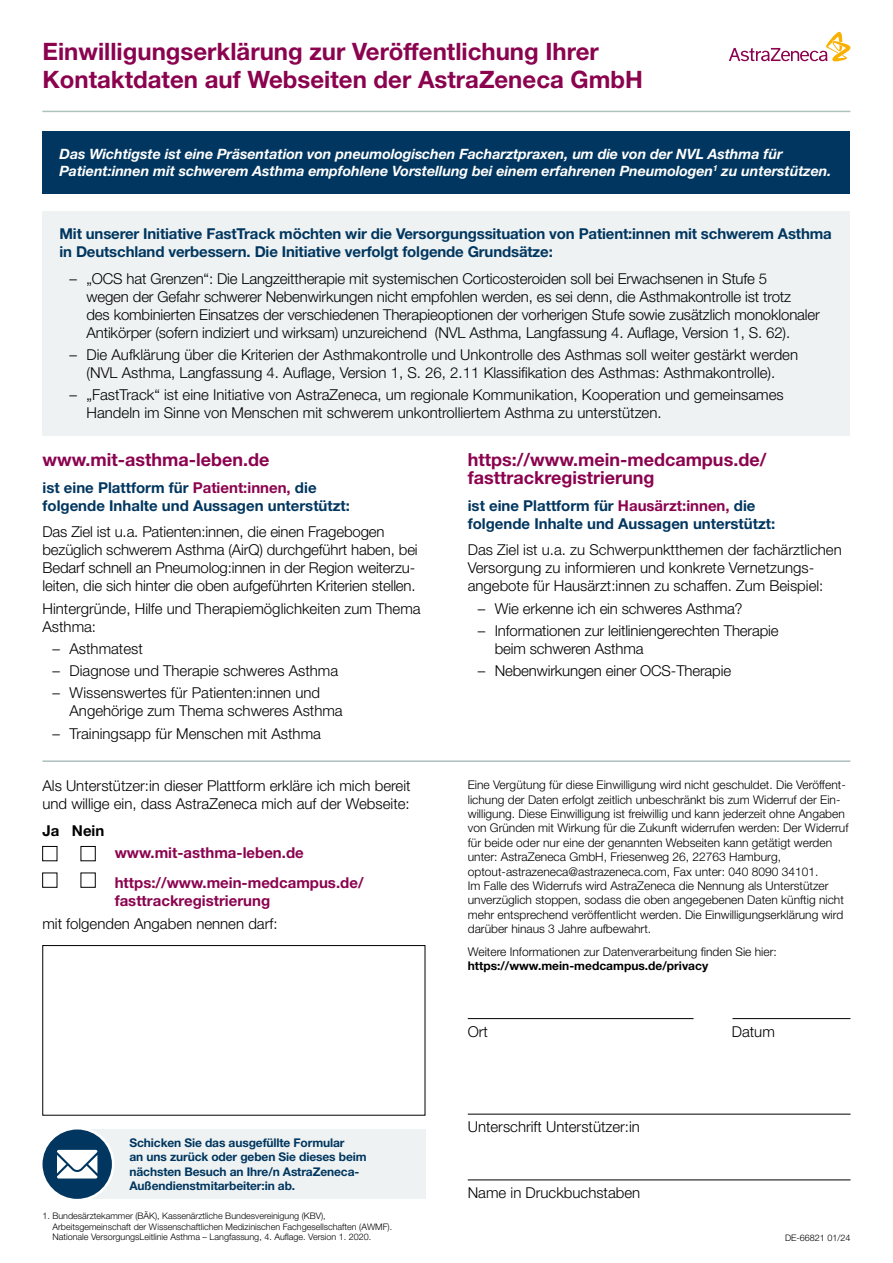
<style>
.page{position:relative;width:893px;height:1263px;background:#fff}
.page>*{position:absolute;margin:0;border:0;box-sizing:border-box;transform-origin:0 0}
.t1{font:700 24px/28.8px "Helvetica Neue LT Std";color:#8b034f}
.t2{font:700 18px/18px "Helvetica Neue LT Std";color:#8b034f}
.t3{font:300 15px/18px "Helvetica Neue LT Std";color:#000}
.t4{font:700 15px/18px "Helvetica Neue LT Std";letter-spacing:-.01em;color:#00365f}
.t5{font:700 15px/29.5px "Helvetica Neue LT Std";color:#8b034f}
.t6{font:700 15px "Helvetica Neue LT Std";color:#000}
.t7{font:italic 700 14.25px/17.1px "Helvetica Neue LT Std";letter-spacing:-.005em;color:#fff}
.t8{font:300 12px/14.4px "Helvetica Neue LT Std";color:#000}
.t9{font:700 12px/14.4px "Helvetica Neue LT Std";letter-spacing:-.01em;color:#00365f}
.t10{font:700 12px "Helvetica Neue LT Std";color:#000}
.t11{font:300 9px/10.8px "Helvetica Neue LT Std";color:#000}
.s1{color:#8b034f}
</style>
<div class="page">
<hr style="left:42px;top:111px;width:808px;height:1px;background:#adc1bd">
<hr style="left:42px;top:760px;width:808px;height:2px;background:#adc1bd">
<svg style="left:729px;top:32px;width:122px;height:30px"></svg>
<hr style="left:468px;top:1018px;width:226px;height:1px;background:#000">
<hr style="left:732px;top:1018px;width:118px;height:1px;background:#000">
<hr style="left:468px;top:1114px;width:382px;height:1px;background:#000">
<hr style="left:468px;top:1180px;width:382px;height:1px;background:#000">
<div style="left:42px;top:846px;width:15px;height:15px;border:1px solid #000"></div>
<div style="left:81px;top:846px;width:14px;height:15px;border:1px solid #000"></div>
<div style="left:85px;top:1129px;width:340px;height:70px;background:#eef2f2"></div>
<div style="left:41px;top:1128px;width:72px;height:72px;background:#00365f;border-radius:50%"></div>
<div style="left:40px;top:1127px;width:75px;height:74px;border:3px solid #fff;border-radius:50%"></div>
<svg style="left:57px;top:1150px;width:40px;height:28px"></svg>
<div style="left:43px;top:945px;width:382px;height:170px;border:1px solid #000"></div>
<div style="left:43px;top:132px;width:807px;height:62px;background:#00365f"></div>
<div style="left:43px;top:211px;width:807px;height:225px;background:#eef2f2"></div>
<h1 class="t1" style="left:43px;top:36px;width:602px">Einwilligungserklärung zur Veröffentlichung Ihrer<br>Kontaktdaten auf Webseiten der AstraZeneca GmbH</h1>
<p class="t7" style="left:60px;top:145px;width:773px">Das Wichtigste ist eine Präsentation von pneumologischen Facharztpraxen, um die von der NVL Asthma für<br>Patient:innen mit schwerem Asthma empfohlene Vorstellung bei einem erfahrenen Pneumologen<sup>1</sup> zu unterstützen.</p>
<p class="t4" style="left:60px;top:224px;width:774px">Mit unserer Initiative FastTrack möchten wir die Versorgungssituation von Patient:innen mit schwerem Asthma in Deutschland verbessern. Die Initiative verfolgt folgende Grundsätze:</p>
<p class="t3" style="left:87px;top:269px;width:735px;text-indent:-17px">– „OCS hat Grenzen“: Die Langzeittherapie mit systemischen Corticosteroiden soll bei Erwachsenen in Stufe 5<br>wegen der Gefahr schwerer Nebenwirkungen nicht empfohlen werden, es sei denn, die Asthmakontrolle ist trotz<br>des kombinierten Einsatzes der verschiedenen Therapieoptionen der vorherigen Stufe sowie zusätzlich monoklonaler Antikörper (sofern indiziert und wirksam) unzureichend (NVL Asthma, Langfassung 4. Auflage, Version 1, S. 62).</p>
<p class="t3" style="left:70px;top:345px;width:730px;text-align:center">– Die Aufklärung über die Kriterien der Asthmakontrolle und Unkontrolle des Asthmas soll weiter gestärkt werden (NVL Asthma, Langfassung 4. Auflage, Version 1, S. 26, 2.11 Klassifikation des Asthmas: Asthmakontrolle).</p>
<p class="t3" style="left:87px;top:385px;width:699px;text-indent:-17px">– „FastTrack“ ist eine Initiative von AstraZeneca, um regionale Kommunikation, Kooperation und gemeinsames<br>Handeln im Sinne von Menschen mit schwerem unkontrolliertem Asthma zu unterstützen.</p>
<p class="t2" style="left:43px;top:451px;width:228px">www.mit-asthma-leben.de</p>
<p class="t4" style="left:43px;top:478px;width:309px">ist eine Plattform für <span class="s1">Patient:innen,</span> die folgende Inhalte und Aussagen unterstützt:</p>
<p class="t3" style="left:43px;top:523px;width:377px">Das Ziel ist u.a. Patienten:innen, die einen Fragebogen bezüglich schwerem Asthma (AirQ) durchgeführt haben, bei Bedarf schnell an Pneumolog:innen in der Region weiterzu&shy;leiten, die sich hinter die oben aufgeführten Kriterien stellen.</p>
<p class="t3" style="left:43px;top:599px;width:380px">Hintergründe, Hilfe und Therapiemöglichkeiten zum Thema<br>Asthma:</p>
<p class="t3" style="left:53px;top:639px;width:92px">– Asthmatest</p>
<p class="t3" style="left:53px;top:661px;width:287px">– Diagnose und Therapie schweres Asthma</p>
<p class="t3" style="left:70px;top:684px;width:275px;text-indent:-17px">– Wissenswertes für Patienten:innen und<br>Angehörige zum Thema schweres Asthma</p>
<p class="t3" style="left:53px;top:724px;width:270px">– Trainingsapp für Menschen mit Asthma</p>
<p class="t3" style="left:42px;top:777px;width:370px">Als Unterstützer:in dieser Plattform erkläre ich mich bereit und willige ein, dass AstraZeneca mich auf der Webseite:</p>
<p class="t6" style="left:42px;top:821px;width:63px">Ja Nein</p>
<p class="t5" style="left:115px;top:837px;width:250px">www.mit-asthma-leben.de https://www.mein-medcampus.de/</p>
<p class="t5" style="left:115px;top:885px;width:157px">fasttrackregistrierung</p>
<p class="t3" style="left:42px;top:914px;width:237px">mit folgenden Angaben nennen darf:</p>
<p class="t9" style="left:130px;top:1135px;width:239px">Schicken Sie das ausgefüllte Formular<br>an uns zurück oder geben Sie dieses beim nächsten Besuch an Ihre/n AstraZeneca-Außendienstmitarbeiter:in ab.</p>
<p class="t11" style="left:52px;top:1210px;width:341px;text-indent:-10px">1. Bundesärztekammer (BÄK), Kassenärztliche Bundesvereinigung (KBV),<br>Arbeitsgemeinschaft der Wissenschaftlichen Medizinischen Fachgesellschaften (AWMF).<br>Nationale VersorgungsLeitlinie Asthma – Langfassung, 4. Auflage. Version 1. 2020.</p>
<p class="t2" style="left:468px;top:451px;width:300px">https://www.mein-medcampus.de/ fasttrackregistrierung</p>
<p class="t4" style="left:468px;top:496px;width:309px">ist eine Plattform für <span class="s1">Hausärzt:innen,</span> die folgende Inhalte und Aussagen unterstützt:</p>
<p class="t3" style="left:468px;top:541px;width:375px">Das Ziel ist u.a. zu Schwerpunktthemen der fachärztlichen<br>Versorgung zu informieren und konkrete Vernetzungs&shy;angebote für Hausärzt:innen zu schaffen. Zum Beispiel:</p>
<p class="t3" style="left:478px;top:599px;width:266px">– Wie erkenne ich ein schweres Asthma?</p>
<p class="t3" style="left:495px;top:621px;width:285px;text-indent:-17px">– Informationen zur leitliniengerechten Therapie beim schweren Asthma</p>
<p class="t3" style="left:478px;top:661px;width:255px">– Nebenwirkungen einer OCS-Therapie</p>
<p class="t8" style="left:468px;top:777px;width:382px">Eine Vergütung für diese Einwilligung wird nicht geschuldet. Die Veröffent&shy;lichung der Daten erfolgt zeitlich unbeschränkt bis zum Widerruf der Ein&shy;willigung. Diese Einwilligung ist freiwillig und kann jederzeit ohne Angaben von Gründen mit Wirkung für die Zukunft widerrufen werden: Der Widerruf für beide oder nur eine der genannten Webseiten kann getätigt werden unter: AstraZeneca GmbH, Friesenweg 26, 22763 Hamburg, optout-astrazeneca@astrazeneca.com, Fax unter: 040 8090 34101.<br>Im Falle des Widerrufs wird AstraZeneca die Nennung als Unterstützer unverzüglich stoppen, sodass die oben angegebenen Daten künftig nicht mehr entsprechend veröffentlicht werden. Die Einwilligungserklärung wird darüber hinaus 3 Jahre aufbewahrt.</p>
<p class="t8" style="left:468px;top:944px;width:310px">Weitere Informationen zur Datenverarbeitung finden Sie hier:</p>
<p class="t10" style="left:468px;top:959px;width:242px">https://www.mein-medcampus.de/privacy</p>
<p class="t3" style="left:468px;top:1022px;width:22px">Ort</p>
<p class="t3" style="left:732px;top:1022px;width:45px">Datum</p>
<p class="t3" style="left:468px;top:1118px;width:174px">Unterschrift Unterstützer:in</p>
<p class="t3" style="left:468px;top:1183px;width:174px">Name in Druckbuchstaben</p>
<p class="t11" style="left:785px;top:1232px;width:67px">DE-66821 01/24</p>
</div>
